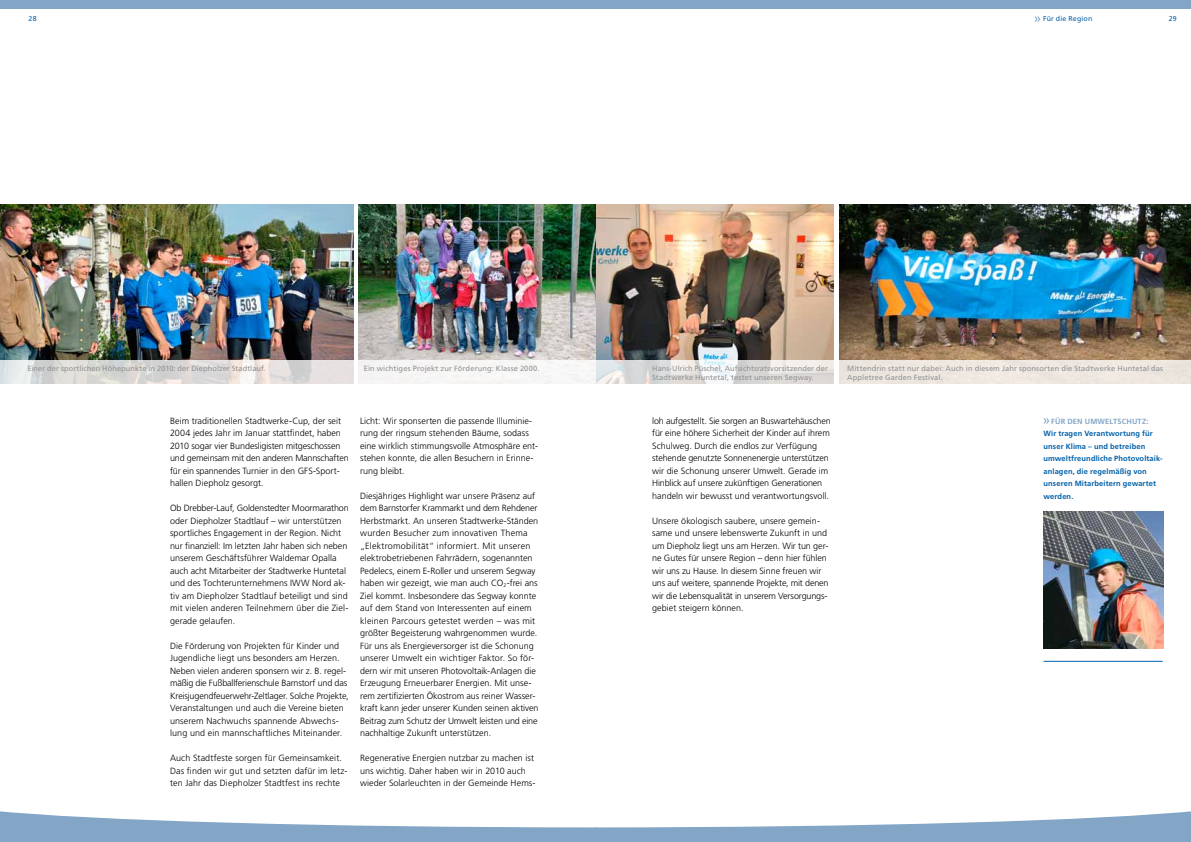
<style>
.page{position:relative;width:1191px;height:842px;background:#fff}
.page>*{position:absolute;margin:0;border:0;box-sizing:border-box;transform-origin:0 0}
.t1{font:300 9px/12.5px "Frutiger";color:#000}
.t2{font:7.5px/9px "Frutiger";letter-spacing:.01em;color:#929395}
.t3{font:700 7.5px/12.5px "Frutiger";letter-spacing:.015em;color:#0060a9}
.t4{font:700 7.5px "Frutiger";letter-spacing:.02em;color:#83a6c7}
.t5{font:7px "Frutiger";letter-spacing:.025em;color:#0060a9}
</style>
<div class="page">
<div style="left:0;top:0;width:595px;height:9px;background:#83a6c7"></div>
<svg style="left:0;top:811px;width:1191px;height:31px"></svg>
<div style="left:595px;top:0;width:596px;height:9px;background:#83a6c7"></div>
<svg style="left:1034px;top:16px;width:6px;height:6px"></svg>
<hr style="left:1043px;top:661px;width:119px;height:1px;background:#0060a9">
<svg style="left:1043px;top:418px;width:6px;height:6px"></svg>
<img style="left:839px;top:204px;width:352px;height:156px">
<img style="left:359px;top:204px;width:474px;height:156px">
<img style="left:0;top:204px;width:353px;height:156px">
<svg style="left:0;top:360px;width:1191px;height:24px"></svg>
<img style="left:1043px;top:511px;width:120px;height:138px">
<p class="t5" style="left:29px;top:15px;width:9px">28</p>
<p class="t5" style="left:1043px;top:15px;width:51px">Für die Region</p>
<p class="t5" style="left:1168px;top:15px;width:9px">29</p>
<p class="t2" style="left:27px;top:364px;width:240px">Einer der sportlichen Höhepunkte in 2010: der Diepholzer Stadtlauf.</p>
<p class="t2" style="left:364px;top:364px;width:177px">Ein wichtiges Projekt zur Förderung: Klasse 2000.</p>
<p class="t1" style="left:170px;top:414px;width:180px">Beim traditionellen Stadtwerke-Cup, der seit 2004 jedes Jahr im Januar stattfindet, haben 2010 sogar vier Bundesligisten mitgeschossen und gemeinsam mit den anderen Mannschaften für ein spannendes Turnier in den GFS-Sport&shy;hallen Diepholz gesorgt.</p>
<p class="t1" style="left:170px;top:502px;width:180px">Ob Drebber-Lauf, Goldenstedter Moormarathon oder Diepholzer Stadtlauf – wir unterstützen sportliches Engagement in der Region. N icht nur finanziell: I m letzten Jahr haben sich neben unserem Geschäftsführer Waldemar Opalla auch acht M itarbeiter der Stadtwerke H untetal und des Tochterunternehmens IWW</p>
<p class="t1" style="left:170px;top:577px;width:180px;text-indent:142px">Nord ak&shy;tiv am Diepholzer Stadtlauf beteiligt und sind mit vielen anderen Teilnehmern über die Ziel&shy;gerade gelaufen.</p>
<p class="t1" style="left:170px;top:639px;width:180px">Die Förderung von Projekten für Kinder und Jugendliche liegt uns besonders am Herzen.<br>Neben vielen anderen sponsern wir z. B. regel&shy;mäßig die Fußballferienschule Barnstorf und das Kreisjugendfeuerwehr-Zeltlager. Solche Projekte, Veranstaltungen und auch die Vereine bieten unserem Nachwuchs spannende Abwechs&shy;lung und ein mannschaftliches M iteinander.</p>
<p class="t1" style="left:170px;top:752px;width:179px">Auch Stadtfeste sorgen für Gemeinsamkeit.<br>Das finden wir gut und setzten dafür im letz&shy;ten Jahr das Diepholzer Stadtfest ins rechte</p>
<p class="t1" style="left:360px;top:414px;width:179px">Licht: Wir sponserten die passende I lluminie&shy;rung der ringsum stehenden Bäume, sodass eine wirklich stimmungsvolle Atmosphäre ent&shy;stehen konnte, die allen Besuchern in Erinne&shy;rung bleibt.</p>
<p class="t1" style="left:360px;top:489px;width:180px">Diesjähriges H ighlight war unsere Präsenz auf dem Barnstorfer Krammarkt und dem Rehdener H erbstmarkt. An unseren Stadtwerke-Ständen wurden Besucher zum innovativen Thema „Elektromobilität“ informiert. M it unseren elektrobetriebenen Fahrrädern, sogenannten Pedelecs, einem E-Roller und unserem Segway haben wir gezeigt, wie man auch CO <sub>2</sub>-frei ans Ziel kommt. I nsbesondere das Segway konnte auf dem Stand von I nteressenten auf einem kleinen Parcours getestet werden – was mit größter Begeisterung wahrgenommen wurde.<br>Für uns als Energieversorger ist die Schonung unserer U mwelt ein wichtiger Faktor. So för&shy;dern wir mit unseren Photovoltaik-Anlagen die Erzeugung Erneuerbarer Energien. M it unse&shy;rem zertifizierten Ökostrom aus reiner Wasser&shy;kraft kann jeder unserer Kunden seinen aktiven Beitrag zum Schutz der U mwelt leisten und eine nachhaltige Zukunft unterstützen.</p>
<p class="t1" style="left:360px;top:752px;width:177px">Regenerative Energien nutzbar zu machen ist uns wichtig. Daher haben wir in 2010 auch wieder Solarleuchten in der Gemeinde Hems-</p>
<p class="t2" style="left:652px;top:364px;width:177px">Hans-U lrich Püschel, Aufsichtsratsvorsitzender der<br>Stadtwerke H untetal, testet unseren Segway.</p>
<p class="t1" style="left:652px;top:414px;width:180px">loh aufgestellt. Sie sorgen an Buswartehäuschen für eine höhere Sicherheit der Kinder auf ihrem Schulweg. Durch die endlos zur Verfügung stehende genutzte Sonnenenergie unterstützen wir die Schonung unserer U mwelt. Gerade im H inblick auf unsere zukünftigen Generationen handeln wir bewusst und verantwortungsvoll.</p>
<p class="t1" style="left:652px;top:514px;width:178px">U nsere ökologisch saubere, unsere gemein&shy;same und unsere lebenswerte Zukunft in und um Diepholz liegt uns am Herzen. Wir tun ger&shy;ne Gutes für unsere Region – denn hier fühlen wir uns zu Hause. I n diesem Sinne freuen wir uns auf weitere, spannende Projekte, mit denen wir die Lebensqualität in unserem Versorgungs&shy;gebiet steigern können.</p>
<p class="t2" style="left:847px;top:364px;width:317px">Mittendrin statt nur dabei: Auch in diesem Jahr sponsorten die Stadtwerke H untetal das<br>Appletree Garden Festival.</p>
<p class="t4" style="left:1051px;top:416px;width:99px">Für den Umweltschutz:</p>
<p class="t3" style="left:1043px;top:427px;width:120px">Wir tragen Verantwortung für unser Klima – und betreiben umweltfreundliche Photovoltaik&shy;anlagen, die regelmäßig von unseren M itarbeitern gewartet werden.</p>
</div>
